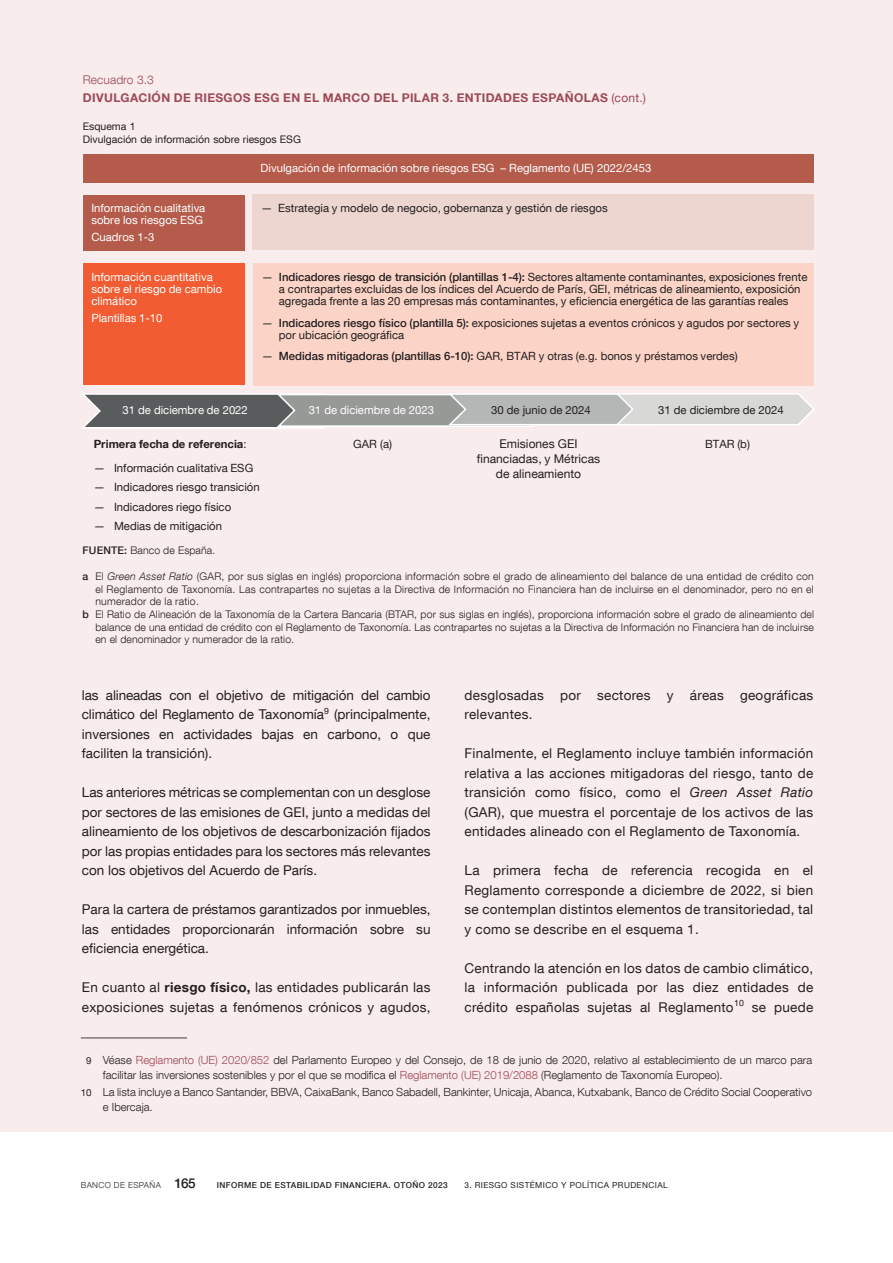
<style>
.page{position:relative;width:893px;height:1263px;background:#fff}
.page>*{position:absolute;margin:0;border:0;box-sizing:border-box;transform-origin:0 0}
.Recuadro_título{font:300 30px "Bd E Neue Helvetica";letter-spacing:.005em;color:#9d4855}
.Recuadro_texto{font:13.5px/19.5px "Bd E Neue Helvetica";letter-spacing:.02em;color:#231f20;text-align:justify}
.Recuadro_título-2{font:700 12px "Bd E Neue Helvetica";letter-spacing:.03em;color:#9d4855}
.t1{font:12px/15px "Bd E Neue Helvetica";color:#231f20;text-align:center}
.Recuadro_número{font:300 12px "Bd E Neue Helvetica";letter-spacing:.005em;color:#9d4855}
.t2{font:11.4px/12.3px "Bd E Neue Helvetica";color:#231f20}
.t3{font:11.4px/12.1px "Bd E Neue Helvetica";color:#fff}
.t4{font:700 11.4px "Bd E Neue Helvetica";color:#231f20}
.Recuadro_citas_1{font:300 11.25px/15px "Bd E Neue Helvetica";color:#231f20}
.t5{font:300 10.5px "Bd E Neue Helvetica";letter-spacing:.01em;color:#231f20}
.t6{font:10.5px/12.6px "Bd E Neue Helvetica";letter-spacing:-.005em;color:#231f20}
.t7{font:500 8.25px "Bd E Neue Helvetica";letter-spacing:.05em;color:#231f20}
.t8{font:8.25px "Bd E Neue Helvetica";letter-spacing:.05em;color:#231f20}
.t9{font:300 8.25px "Bd E Neue Helvetica";letter-spacing:.05em;color:#231f20}
.s1{font-weight:400}
.s2{font-weight:500}
.s3{font-style:italic}
.s4{font-weight:700}
.s5{font-weight:400;font-size:9.75px}
.s6{color:#9d4855}
.s7{font-weight:500;font-size:13.5px}
</style>
<div class="page">
<div style="left:0;top:0;width:893px;height:1131px;background:#f9eced"></div>
<hr style="left:81px;top:1037px;width:106px;height:1px;background:#3e3e3f">
<svg style="left:82px;top:393px;width:732px;height:36px;background:#adaead"></svg>
<div style="left:83px;top:154px;width:731px;height:29px;background:#b55b4b"></div>
<div style="left:83px;top:195px;width:161px;height:56px;background:#b55b4b"></div>
<div style="left:253px;top:194px;width:561px;height:56px;background:#edd6d0"></div>
<div style="left:83px;top:263px;width:161px;height:121px;background:#f15c32"></div>
<div style="left:253px;top:263px;width:561px;height:122px;background:#fcd4c7"></div>
<p class="Recuadro_número" style="left:85px;top:72px;width:72px">Recuadro ?.?</p>
<p class="Recuadro_número" style="left:83px;top:72px;width:72px">Recuadro 3.3</p>
<h4 class="Recuadro_título-2" style="left:83px;top:90px;width:564px">DIVULGACIÓN DE RIESGOS ESG EN EL MARCO DEL PILAR 3. ENTIDADES ESPAÑOLAS <span class="s1">(cont.)</span></h4>
<h4 class="Recuadro_título" style="left:85px;top:79px;width:270px">TÍTULO RECUADRO</h4>
<p class="t6" style="left:83px;top:120px;width:219px">Esquema 1<br>Divulgación de información sobre riesgos ESG</p>
<p class="t3" style="left:261px;top:162px;width:392px">Divulgación de información sobre riesgos ESG – Reglamento (UE) 2022/2453</p>
<p class="t3" style="left:91px;top:201px;width:115px">Información cualitativa sobre los riesgos ESG</p>
<p class="t3" style="left:91px;top:230px;width:65px">Cuadros 1-3</p>
<p class="t2" style="left:261px;top:201px;width:348px">— Estrategia y modelo de negocio, gobernanza y gestión de riesgos</p>
<p class="t3" style="left:91px;top:271px;width:132px">Información cuantitativa sobre el riesgo de cambio climático</p>
<p class="t3" style="left:91px;top:312px;width:73px">Plantillas 1-10</p>
<p class="t2" style="left:279px;top:270px;width:530px;text-indent:-17px">— <span class="s2">Indicadores riesgo de transición (plantillas 1-4):</span> Sectores altamente contaminantes, exposiciones frente a contrapartes excluidas de los índices del Acuerdo de París, GEI, métricas de alineamiento, exposición agregada frente a las 20 empresas más contaminantes, y eficiencia energética de las garantías reales</p>
<p class="t2" style="left:279px;top:316px;width:522px;text-indent:-17px">— <span class="s2">Indicadores riesgo físico (plantilla 5):</span> exposiciones sujetas a eventos crónicos y agudos por sectores y por ubicación geográfica</p>
<p class="t2" style="left:262px;top:349px;width:477px">— <span class="s2">Medidas mitigadoras (plantillas 6-10):</span> GAR, BTAR y otras (e.g. bonos y préstamos verdes)</p>
<p class="t3" style="left:123px;top:404px;width:127px">31 de diciembre de 2022</p>
<p class="t3" style="left:309px;top:404px;width:127px">31 de diciembre de 2023</p>
<p class="t2" style="left:491px;top:404px;width:101px">30 de junio de 2024</p>
<p class="t2" style="left:658px;top:404px;width:127px">31 de diciembre de 2024</p>
<p class="t2" style="left:353px;top:437px;width:40px">GAR (a)</p>
<p class="t1" style="left:477px;top:436px;width:125px">Emisiones GEI financiadas, y Métricas de alineamiento</p>
<p class="t2" style="left:705px;top:437px;width:46px">BTAR (b)</p>
<p class="t4" style="left:94px;top:436px;width:154px">Primera fecha de referencia<span class="s1">:</span></p>
<p class="t2" style="left:94px;top:461px;width:161px">— Información cualitativa ESG</p>
<p class="t2" style="left:94px;top:480px;width:167px">— Indicadores riesgo transición</p>
<p class="t2" style="left:94px;top:500px;width:139px">— Indicadores riego físico</p>
<p class="t2" style="left:94px;top:520px;width:130px">— Medias de mitigación</p>
<p class="t5" style="left:83px;top:544px;width:134px"><span class="s2">FUENTE:</span> Banco de España.</p>
<p class="t5" style="left:83px;top:570px;width:733px"><span class="s2">a</span> El <span class="s3">Green Asset Ratio</span> (GAR, por sus siglas en inglés) proporciona información sobre el grado de alineamiento del balance de una entidad de crédito con</p>
<p class="t5" style="left:95px;top:583px;width:720px">el Reglamento de Taxonomía. Las contrapartes no sujetas a la Directiva de Información no Financiera han de incluirse en el denominador, pero no en el</p>
<p class="t5" style="left:95px;top:595px;width:105px">numerador de la ratio.</p>
<p class="t5" style="left:83px;top:608px;width:733px"><span class="s2">b</span> El Ratio de Alineación de la Taxonomía de la Cartera Bancaria (BTAR, por sus siglas en inglés), proporciona información sobre el grado de alineamiento del</p>
<p class="t5" style="left:95px;top:620px;width:720px">balance de una entidad de crédito con el Reglamento de Taxonomía. Las contrapartes no sujetas a la Directiva de Información no Financiera han de incluirse</p>
<p class="t5" style="left:95px;top:633px;width:200px">en el denominador y numerador de la ratio.</p>
<p class="Recuadro_texto" style="left:82px;top:685px;width:350px">las alineadas con el objetivo de mitigación del cambio climático del Reglamento de Taxonomía<sup>9</sup> (principalmente, inversiones en actividades bajas en carbono, o que faciliten la transición).</p>
<p class="Recuadro_texto" style="left:82px;top:782px;width:350px">Las anteriores métricas se complementan con un desglose por sectores de las emisiones de GEI, junto a medidas del alineamiento de los objetivos de descarbonización fijados por las propias entidades para los sectores más relevantes con los objetivos del Acuerdo de París.</p>
<p class="Recuadro_texto" style="left:82px;top:899px;width:350px">Para la cartera de préstamos garantizados por inmuebles, las entidades proporcionarán información sobre su eficiencia energética.</p>
<p class="Recuadro_texto" style="left:82px;top:977px;width:350px">En cuanto al <span class="s4">riesgo físico,</span> las entidades publicarán las exposiciones sujetas a fenómenos crónicos y agudos,</p>
<p class="Recuadro_texto" style="left:465px;top:685px;width:350px">desglosadas por sectores y áreas geográficas relevantes.</p>
<p class="Recuadro_texto" style="left:465px;top:743px;width:350px">Finalmente, el Reglamento incluye también información relativa a las acciones mitigadoras del riesgo, tanto de transición como físico, como el <span class="s3">Green Asset Ratio </span>(GAR), que muestra el porcentaje de los activos de las entidades alineado con el Reglamento de Taxonomía.</p>
<p class="Recuadro_texto" style="left:465px;top:860px;width:350px">La primera fecha de referencia recogida en el Reglamento corresponde a diciembre de 2022, si bien se contemplan distintos elementos de transitoriedad, tal y como se describe en el esquema 1.</p>
<p class="Recuadro_texto" style="left:465px;top:958px;width:350px">Centrando la atención en los datos de cambio climático, la información publicada por las diez entidades de crédito españolas sujetas al Reglamento<sup>10</sup> se puede</p>
<p class="Recuadro_citas_1" style="left:103px;top:1052px;width:711px;text-indent:-17px"><span class="s5">9</span> Véase <span class="s6">Reglamento (UE) 2020/852</span> del Parlamento Europeo y del Consejo, de 18 de junio de 2020, relativo al establecimiento de un marco para facilitar las inversiones sostenibles y por el que se modifica el <span class="s6">Reglamento (UE) 2019/2088</span> (Reglamento de Taxonomía Europeo).</p>
<p class="Recuadro_citas_1" style="left:103px;top:1084px;width:711px;text-indent:-22px"><span class="s5">10</span> La lista incluye a Banco Santander, BBVA, CaixaBank, Banco Sabadell, Bankinter, Unicaja, Abanca, Kutxabank, Banco de Crédito Social Cooperativo e Ibercaja.</p>
<p class="t9" style="left:81px;top:1180px;width:116px">BANCO DE ESPAÑA <span class="s7">165</span></p>
<p class="t7" style="left:217px;top:1180px;width:232px">INFORME DE ESTABILIDAD FINANCIERA. OTOÑO 2023</p>
<p class="t8" style="left:464px;top:1180px;width:205px">3. RIESGO SISTÉMICO Y POLÍTICA PRUDENCIAL</p>
</div>
